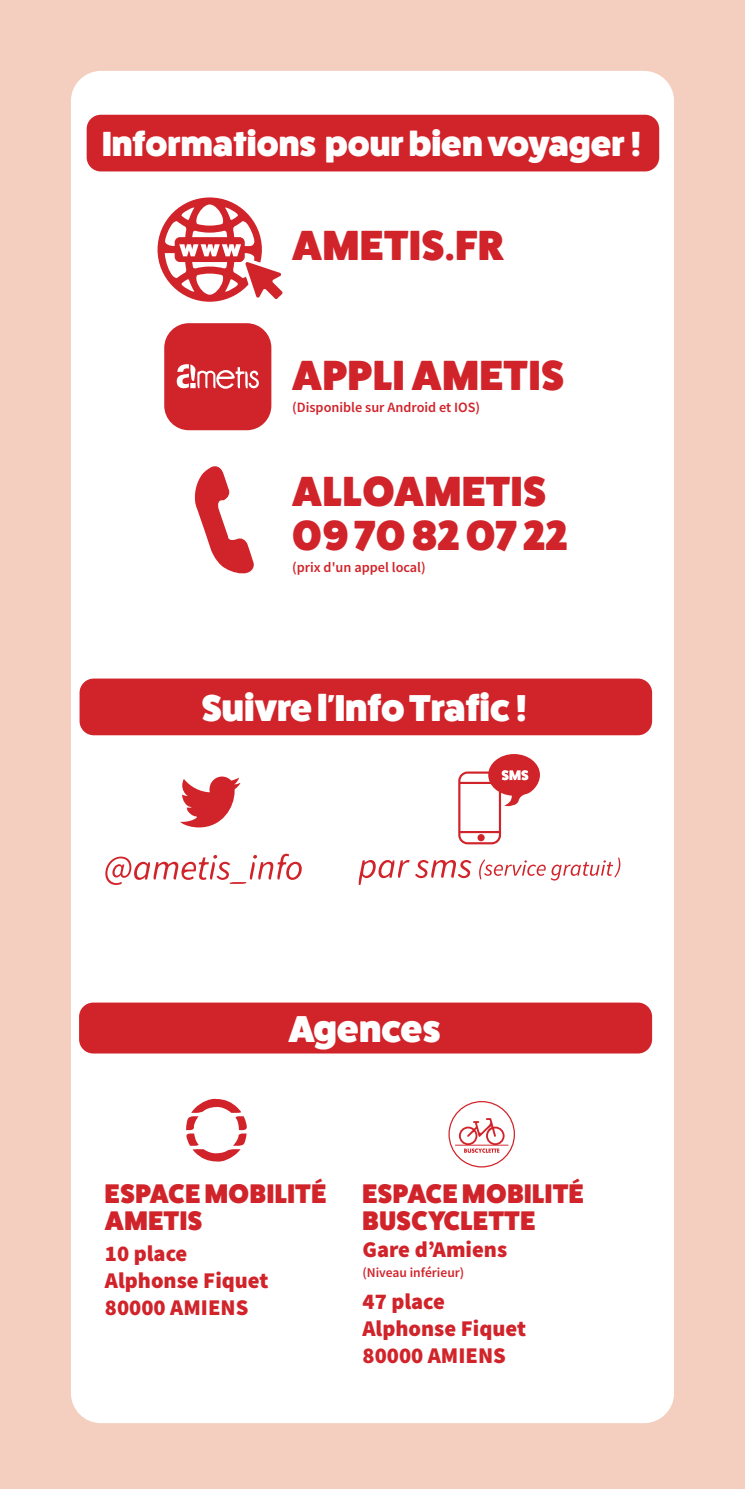
<style>
.page{position:relative;width:745px;height:1489px;background:#fff}
.page>*{position:absolute;margin:0;border:0;box-sizing:border-box;transform-origin:0 0}
.t1{font:42.25px "Fat Frank";letter-spacing:.02em;color:#d1232a}
.t2{font:37.5px "Fat Frank";color:#fff}
.t3{font:35px "Fat Frank";color:#fff}
.t4{font:27px/27px "Fat Frank";letter-spacing:.02em;color:#d1232a}
.t5{font:900 22.5px "Source Sans Pro";color:#d1232a}
.t6{font:600 14.25px "Source Sans Pro";color:#d1232a}
.t7{font:600 13.5px "Source Sans Pro";color:#d1232a}
</style>
<div class="page">
<div style="left:0;top:0;width:744px;height:1488px;background:#f4cfc0"></div>
<div style="left:71px;top:71px;width:602px;height:1351px;background:#fff;border-radius:30px"></div>
<div style="left:87px;top:115px;width:571px;height:56px;background:#d1232a;border-radius:14px"></div>
<svg style="left:194px;top:466px;width:60px;height:108px"></svg>
<div style="left:448px;top:1100px;width:66px;height:67px;border:1px solid #d1232a;border-radius:50%"></div>
<svg style="left:454px;top:1118px;width:54px;height:34px"></svg>
<svg style="left:186px;top:1098px;width:61px;height:64px"></svg>
<svg style="left:157px;top:197px;width:126px;height:105px"></svg>
<svg style="left:164px;top:323px;width:107px;height:107px;background:#d53b41"></svg>
<svg style="left:180px;top:776px;width:60px;height:51px"></svg>
<svg style="left:105px;top:853px;width:196px;height:31px"></svg>
<svg style="left:358px;top:860px;width:51px;height:24px"></svg>
<svg style="left:415px;top:860px;width:56px;height:18px"></svg>
<svg style="left:479px;top:857px;width:141px;height:23px"></svg>
<svg style="left:458px;top:754px;width:81px;height:90px"></svg>
<div style="left:79px;top:678px;width:572px;height:57px;background:#d1232a;border-radius:14px"></div>
<div style="left:79px;top:1002px;width:572px;height:51px;background:#d1232a;border-radius:14px"></div>
<p class="t3" style="left:102px;top:122px;width:541px">Informations pour bien voyager !</p>
<p class="t1" style="left:292px;top:220px;width:213px">AMETIS.FR</p>
<p class="t1" style="left:292px;top:350px;width:273px">APPLI AMETIS</p>
<p class="t6" style="left:292px;top:397px;width:189px">(Disponible sur Android et IOS)</p>
<p class="t1" style="left:292px;top:465px;width:255px">ALLOAMETIS</p>
<p class="t1" style="left:292px;top:510px;width:276px">09 70 82 07 22</p>
<p class="t6" style="left:292px;top:557px;width:135px">(prix d'un appel local)</p>
<p class="t2" style="left:202px;top:684px;width:327px">Suivre l'Info Trafic !</p>
<p class="t2" style="left:288px;top:1005px;width:153px">Agences</p>
<p class="t4" style="left:105px;top:1179px;width:222px">ESPACE MOBILITÉ<br>AMETIS</p>
<p class="t5" style="left:105px;top:1238px;width:84px">10 place</p>
<p class="t5" style="left:105px;top:1265px;width:165px">Alphonse Fiquet</p>
<p class="t5" style="left:105px;top:1292px;width:145px">80000 AMIENS</p>
<p class="t4" style="left:362px;top:1179px;width:222px">ESPACE MOBILITÉ<br>BUSCYCLETTE</p>
<p class="t5" style="left:362px;top:1233px;width:146px">Gare d’Amiens</p>
<p class="t7" style="left:362px;top:1263px;width:103px">(Niveau inférieur)</p>
<p class="t5" style="left:362px;top:1285px;width:84px">47 place</p>
<p class="t5" style="left:362px;top:1312px;width:165px">Alphonse Fiquet</p>
<p class="t5" style="left:362px;top:1339px;width:145px">80000 AMIENS</p>
</div>
